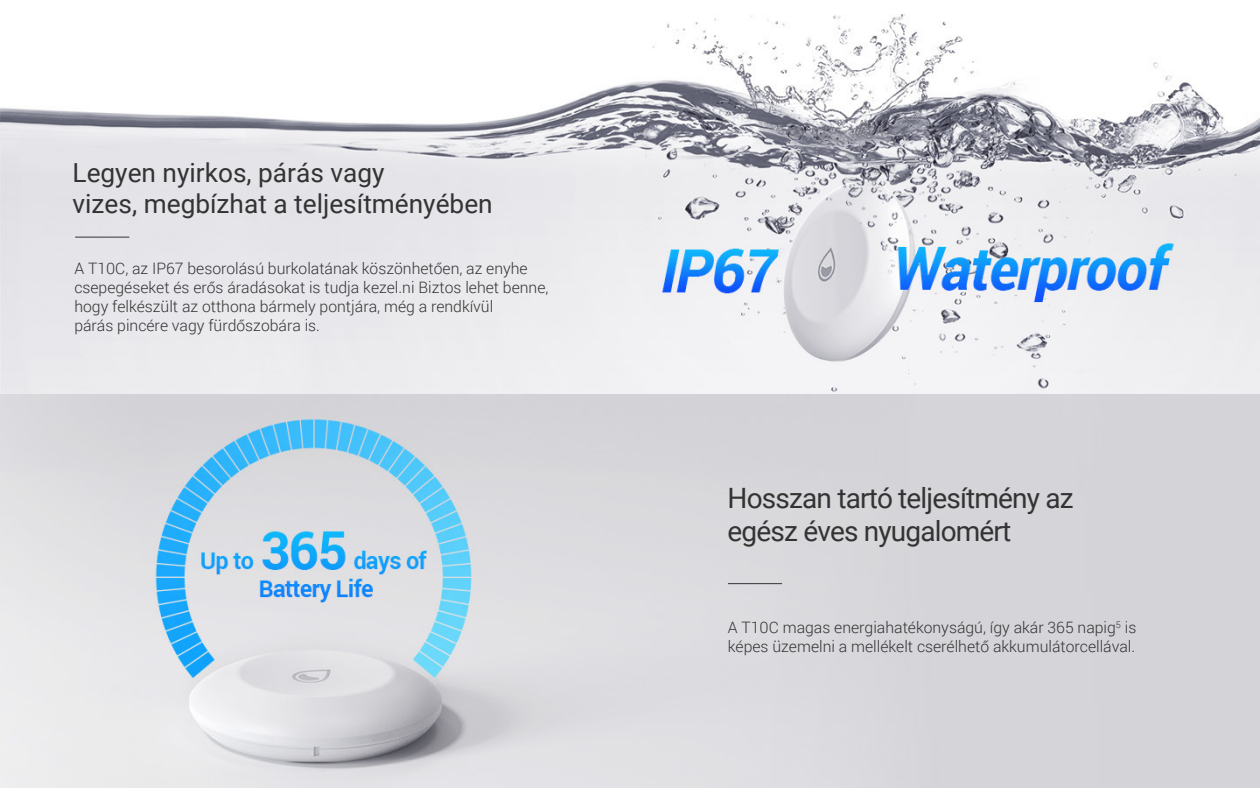
<style>
.page{position:relative;width:1260px;height:788px;background:#fff}
.page>*{position:absolute;margin:0;border:0;box-sizing:border-box;transform-origin:0 0}
.t1{font:28px/33.6px "Roboto";letter-spacing:-.03em;color:#333}
.t2{font:26.25px/31.5px "Roboto";color:#333}
.t3{font:300 15.75px/18.9px "Roboto";color:#333}
</style>
<div class="page">
<img style="left:0;top:14px;width:1260px;height:774px">
<hr style="left:75px;top:553px;width:54px;height:1px;background:#fff">
<hr style="left:75px;top:237px;width:54px;height:1px;background:#333">
<hr style="left:728px;top:583px;width:54px;height:1px;background:#333">
<h2 class="t2" style="left:73px;top:155px;width:422px">Legyen nyirkos, párás vagy<br>vizes, megbízhat a teljesítményében</h2>
<p class="t3" style="left:74px;top:258px;width:476px">A T10C, az IP67 besorolású burkolatának köszönhetően, az enyhe csepegéseket és erős áradásokat is tudja kezel.ni Biztos lehet benne, hogy felkészült az otthona bármely pontjára, még a rendkívül<br>párás pincére vagy fürdőszobára is.</p>
<h1 class="t1" style="left:728px;top:480px;width:348px">Hosszan tartó teljesítmény az egész éves nyugalomért</h1>
<p class="t3" style="left:728px;top:617px;width:410px">A T10C magas energiahatékonyságú, így akár 365 napig<sup>5</sup> is képes üzemelni a mellékelt cserélhető akkumulátorcellával.</p>
</div>
